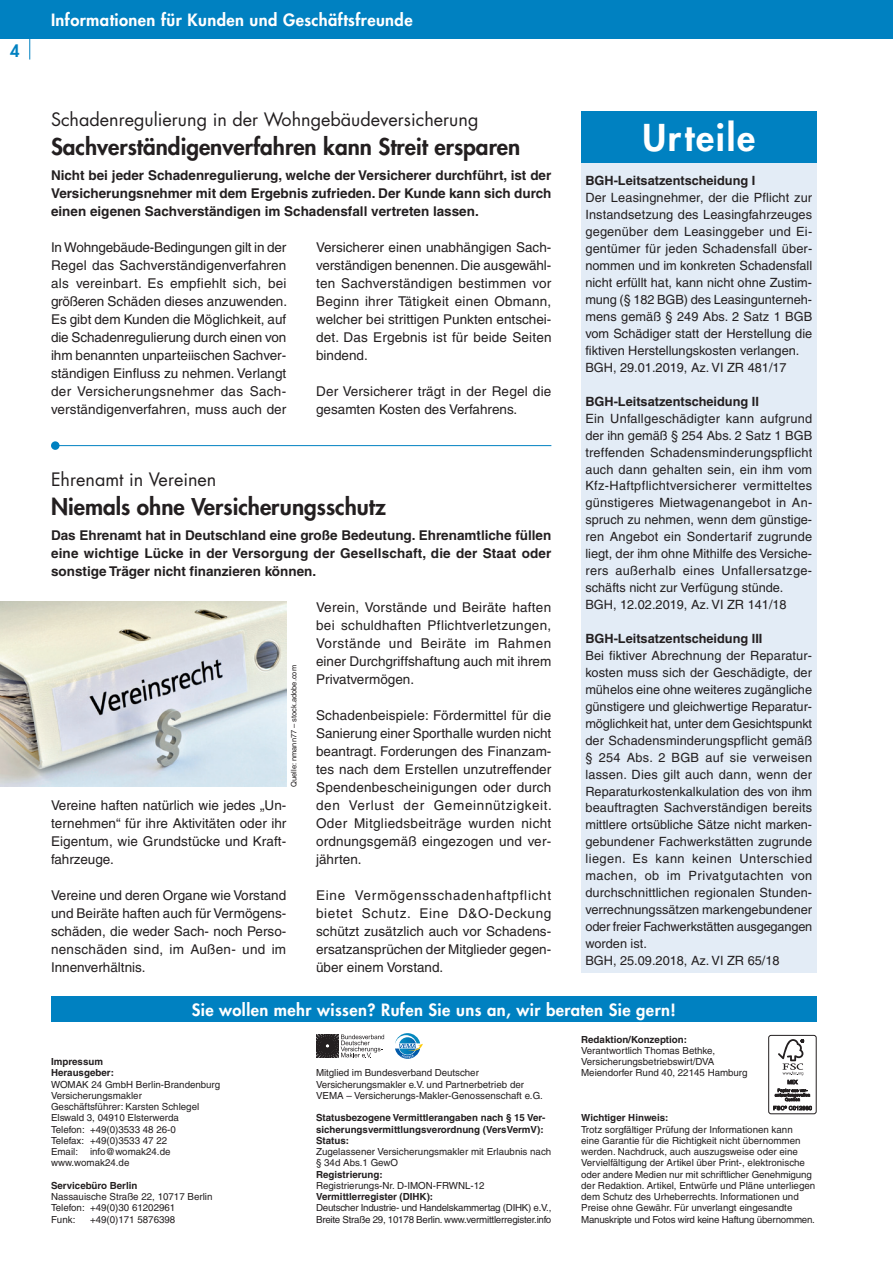
<style>
.page{position:relative;width:893px;height:1263px;background:#fff}
.page>*{position:absolute;margin:0;border:0;box-sizing:border-box;transform-origin:0 0}
.t1{font:800 36px "Futura LT";letter-spacing:.05em;color:#fff}
.t2{font:800 22.5px "Futura LT";color:#231f20}
.t3{font:18px "Futura LT";color:#231f20}
.t4{font:800 16.5px "Futura LT";letter-spacing:.025em;color:#fff}
.t5{font:800 16.5px "Futura LT";color:#0081c1}
.t6{font:13.5px/18px "Helvetica LT";color:#231f20;text-align:justify}
.t7{font:700 13.5px/18px "Helvetica LT";color:#231f20;text-align:justify}
.t8{font:12.75px/17px "Helvetica LT";letter-spacing:.005em;color:#231f20}
.t9{font:700 12.75px "Helvetica LT";color:#231f20}
.t10{font:9.75px/11.2px "Helvetica LT";color:#231f20}
.t11{font:700 9.75px/11.2px "Helvetica LT";color:#231f20}
.t12{font:9.75px/11.2px "Helvetica LT";letter-spacing:-.025em;color:#231f20}
.t13{font:7.5px "Helvetica LT";color:#231f20}
</style>
<div class="page">
<div style="left:0;top:0;width:893px;height:38px;background:#0081c1"></div>
<div style="left:51px;top:996px;width:765px;height:26px;background:#0081c1"></div>
<svg style="left:29px;top:38px;width:1px;height:22px"></svg>
<svg style="left:395px;top:1033px;width:28px;height:26px"></svg>
<svg style="left:316px;top:1034px;width:68px;height:24px"></svg>
<div style="left:768px;top:1035px;width:48px;height:79px;border:1px solid #231f20;border-radius:2px"></div>
<svg style="left:773px;top:1039px;width:39px;height:71px"></svg>
<hr style="left:55px;top:445px;width:496px;height:1px;background:#0081c1">
<div style="left:51px;top:441px;width:9px;height:9px;background:#0081c1;border-radius:50%"></div>
<img style="left:0;top:602px;width:286px;height:185px">
<div style="left:581px;top:161px;width:235px;height:811px;background:#e3ecf6"></div>
<div style="left:581px;top:111px;width:235px;height:52px;background:#0081c1"></div>
<p class="t5" style="left:10px;top:40px;width:11px">4</p>
<p class="t4" style="left:51px;top:9px;width:363px">Informationen für Kunden und Geschäftsfreunde</p>
<h3 class="t3" style="left:51px;top:108px;width:429px">Schadenregulierung in der Wohngebäudeversicherung</h3>
<h2 class="t2" style="left:51px;top:131px;width:471px">Sachverständigenverfahren kann Streit ersparen</h2>
<p class="t7" style="left:51px;top:166px;width:502px">Nicht bei jeder Schadenregulierung, welche der Versicherer durchführt, ist der Versicherungsnehmer mit dem Ergebnis zufrieden. Der Kunde kann sich durch einen eigenen Sachverständigen im Schadensfall vertreten lassen.</p>
<p class="t6" style="left:51px;top:238px;width:238px;text-align:left">In Wohngebäude-Bedingungen gilt in der Regel das Sachverständigenverfahren als vereinbart. Es empfiehlt sich, bei größeren Schäden dieses anzuwenden.<br>Es gibt dem Kunden die Möglichkeit, auf die Schadenregulierung durch einen von ihm benannten unparteiischen Sachver&shy;ständigen Einfluss zu nehmen. Verlangt der Versicherungsnehmer das Sach&shy;verständigenverfahren, muss auch der</p>
<p class="t6" style="left:316px;top:238px;width:237px">Versicherer einen unabhängigen Sach&shy;verständigen benennen. Die ausgewähl&shy;ten Sachverständigen bestimmen vor Beginn ihrer Tätigkeit einen Obmann, welcher bei strittigen Punkten entschei&shy;det. Das Ergebnis ist für beide Seiten bindend.</p>
<p class="t6" style="left:316px;top:382px;width:237px">Der Versicherer trägt in der Regel die gesamten Kosten des Verfahrens.</p>
<h3 class="t3" style="left:51px;top:468px;width:167px">Ehrenamt in Vereinen</h3>
<h2 class="t2" style="left:51px;top:491px;width:336px">Niemals ohne Versicherungsschutz</h2>
<p class="t7" style="left:51px;top:526px;width:502px">Das Ehrenamt hat in Deutschland eine große Bedeutung. Ehrenamtliche füllen eine wichtige Lücke in der Versorgung der Gesellschaft, die der Staat oder sonstige Träger nicht finanzieren können.</p>
<p class="t13" style="left:289px;top:787px;width:123px;rotate:-90deg">Quelle: nmann77 – stock.adobe.com</p>
<p class="t6" style="left:51px;top:796px;width:237px">Vereine haften natürlich wie jedes „Un&shy;ternehmen“ für ihre Aktivitäten oder ihr Eigentum, wie Grundstücke und Kraft&shy;fahrzeuge.</p>
<p class="t6" style="left:51px;top:886px;width:237px">Vereine und deren Organe wie Vorstand und Beiräte haften auch für Vermögens&shy;schäden, die weder Sach- noch Perso&shy;nenschäden sind, im Außen- und im Innenverhältnis.</p>
<p class="t6" style="left:316px;top:598px;width:237px">Verein, Vorstände und Beiräte haften bei schuldhaften Pflichtverletzungen, Vorstände und Beiräte im Rahmen einer Durchgriffshaftung auch mit ihrem Privatvermögen.</p>
<p class="t6" style="left:316px;top:706px;width:237px">Schadenbeispiele: Fördermittel für die Sanierung einer Sporthalle wurden nicht beantragt. Forderungen des Finanzam&shy;tes nach dem Erstellen unzutreffender Spendenbescheinigungen oder durch den Verlust der Gemeinnützigkeit.<br>Oder Mitgliedsbeiträge wurden nicht ordnungsgemäß eingezogen und ver&shy;jährten.</p>
<p class="t6" style="left:316px;top:886px;width:237px">Eine Vermögensschadenhaftpflicht bietet Schutz. Eine D&amp;O-Deckung schützt zusätzlich auch vor Schadens&shy;ersatzansprüchen der Mitglieder gegen&shy;über einem Vorstand.</p>
<h1 class="t1" style="left:642px;top:114px;width:114px">Urteile</h1>
<p class="t9" style="left:585px;top:173px;width:172px">BGH-Leitsatzentscheidung I</p>
<p class="t8" style="left:585px;top:189px;width:228px">Der Leasingnehmer, der die Pflicht zur Instandsetzung des Leasingfahrzeuges gegenüber dem Leasinggeber und Ei&shy;gentümer für jeden Schadensfall über&shy;nommen und im konkreten Schadensfall nicht erfüllt hat, kann nicht ohne Zustim&shy;mung (§ 182 BGB) des Leasingunterneh&shy;mens gemäß § 249 Abs. 2 Satz 1 BGB vom Schädiger statt der Herstellung die fiktiven Herstellungskosten verlangen.<br>BGH, 29.01.2019, Az. VI ZR 481/17</p>
<p class="t9" style="left:585px;top:393px;width:175px">BGH-Leitsatzentscheidung II</p>
<p class="t8" style="left:585px;top:410px;width:228px">Ein Unfallgeschädigter kann aufgrund der ihn gemäß § 254 Abs. 2 Satz 1 BGB treffenden Schadensminderungspflicht auch dann gehalten sein, ein ihm vom Kfz-Haftpflichtversicherer vermitteltes günstigeres Mietwagenangebot in An&shy;spruch zu nehmen, wenn dem günstige&shy;ren Angebot ein Sondertarif zugrunde liegt, der ihm ohne Mithilfe des Versiche&shy;rers außerhalb eines Unfallersatzge&shy;schäfts nicht zur Verfügung stünde.<br>BGH, 12.02.2019, Az. VI ZR 141/18</p>
<p class="t9" style="left:585px;top:631px;width:179px">BGH-Leitsatzentscheidung III</p>
<p class="t8" style="left:585px;top:647px;width:228px">Bei fiktiver Abrechnung der Reparatur&shy;kosten muss sich der Geschädigte, der mühelos eine ohne weiteres zugängliche günstigere und gleichwertige Reparatur&shy;möglichkeit hat, unter dem Gesichtspunkt der Schadensminderungspflicht gemäß § 254 Abs. 2 BGB auf sie verweisen lassen. Dies gilt auch dann, wenn der Reparaturkostenkalkulation des von ihm beauftragten Sachverständigen bereits mittlere ortsübliche Sätze nicht marken&shy;gebundener Fachwerkstätten zugrunde liegen. Es kann keinen Unterschied machen, ob im Privatgutachten von durchschnittlichen regionalen Stunden&shy;verrechnungssätzen markengebundener oder freier Fachwerkstätten ausgegangen worden ist.<br>BGH, 25.09.2018, Az. VI ZR 65/18</p>
<p class="t4" style="left:192px;top:999px;width:486px">Sie wollen mehr wissen? Rufen Sie uns an, wir beraten Sie gern!</p>
<p class="t11" style="left:51px;top:1056px;width:64px">Impressum<br>Herausgeber:</p>
<p class="t10" style="left:51px;top:1078px;width:171px">WOMAK 24 GmbH Berlin-Brandenburg<br>Versicherungsmakler<br>Geschäftsführer: Karsten Schlegel<br>Elswald 3, 04910 Elsterwerda<br>Telefon: +49(0)3533 48 26-0<br>Telefax: +49(0)3533 47 22<br>Email: info@womak24.de www.womak24.de</p>
<p class="t11" style="left:51px;top:1180px;width:88px">Servicebüro Berlin</p>
<p class="t10" style="left:51px;top:1191px;width:163px">Nassauische Straße 22, 10717 Berlin<br>Telefon: +49(0)30 61202961<br>Funk:</p>
<p class="t10" style="left:90px;top:1213px;width:87px">+49(0)171 5876398</p>
<p class="t10" style="left:316px;top:1067px;width:228px">Mitglied im Bundesverband Deutscher<br>Versicherungsmakler e.V. und Partnerbetrieb der<br>VEMA – Versicherungs-Makler-Genossenschaft e.G.</p>
<p class="t11" style="left:316px;top:1112px;width:231px">Statusbezogene Vermittlerangaben nach § 15 Ver&shy;sicherungsvermittlungsverordnung (VersVermV):<br>Status:</p>
<p class="t10" style="left:316px;top:1146px;width:237px">Zugelassener Versicherungsmakler mit Erlaubnis nach § 34d Abs.1 GewO</p>
<p class="t11" style="left:316px;top:1168px;width:68px">Registrierung:</p>
<p class="t10" style="left:316px;top:1180px;width:170px">Registrierungs-Nr. D-IMON-FRWNL-12</p>
<p class="t11" style="left:316px;top:1191px;width:119px">Vermittlerregister (DIHK):</p>
<p class="t12" style="left:316px;top:1202px;width:237px">Deutscher Industrie- und Handelskammertag (DIHK) e.V.,<br>Breite Straße 29, 10178 Berlin. www.vermittlerregister.info</p>
<p class="t11" style="left:581px;top:1033px;width:107px">Redaktion/Konzeption:</p>
<p class="t10" style="left:581px;top:1045px;width:168px">Verantwortlich Thomas Bethke,<br>Versicherungsbetriebswirt/DVA<br>Meiendorfer Rund 40, 22145 Hamburg</p>
<p class="t11" style="left:581px;top:1112px;width:89px">Wichtiger Hinweis:</p>
<p class="t10" style="left:581px;top:1123px;width:236px">Trotz sorgfältiger Prüfung der Informationen kann<br>eine Garantie für die Richtigkeit nicht übernommen werden. Nachdruck, auch auszugsweise oder eine Vervielfältigung der Artikel über Print-, elektronische oder andere Medien nur mit schriftlicher Genehmigung der Redaktion. Artikel, Entwürfe und Pläne unterliegen dem Schutz des Urheberrechts. Informationen und Preise ohne Gewähr. Für unverlangt eingesandte Manuskripte und Fotos wird keine Haftung übernommen.</p>
</div>
